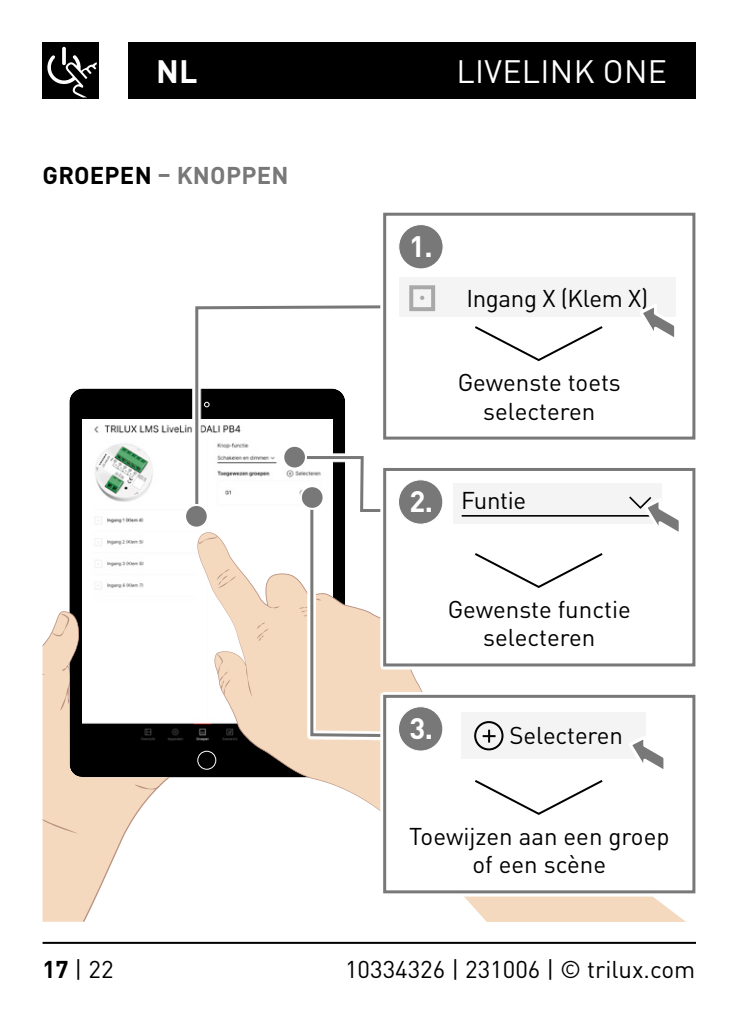
<style>
.page{position:relative;width:738px;height:1021px;background:#fff}
.page>*{position:absolute;margin:0;border:0;box-sizing:border-box;transform-origin:0 0}
.t1{font:32px "DIN Pro";letter-spacing:.01em;color:#fff}
.t2{font:700 32px "DIN Pro";color:#fff}
.t3{font:700 29.2px "DIN Pro";color:#fff}
.t4{font:24px/28.8px "DIN Pro";letter-spacing:-.005em;color:#000;text-align:center}
.t5{font:700 24px "DIN Pro";letter-spacing:.01em;color:#787878}
.s1{color:#000}
.s2{font-weight:700;font-size:29.2px;color:#fff}
.s3{font-weight:700}
</style>
<div class="page">
<div style="left:128px;top:43px;width:566px;height:56px;background:#000"></div>
<hr style="left:43px;top:941px;width:652px;height:2px;background:#000">
<div style="left:43px;top:43px;width:56px;height:56px;background:#000"></div>
<svg style="left:47px;top:47px;width:50px;height:50px"></svg>
<div style="left:69px;top:388px;width:123px;height:390px;background:#000"></div>
<img style="left:82px;top:419px;width:110px;height:326px">
<svg style="left:197px;top:532px;width:488px;height:389px"></svg>
<svg style="left:198px;top:535px;width:19px;height:9px"></svg>
<svg style="left:216px;top:569px;width:20px;height:19px"></svg>
<svg style="left:216px;top:653px;width:14px;height:42px"></svg>
<svg style="left:257px;top:622px;width:11px;height:19px"></svg>
<svg style="left:268px;top:606px;width:11px;height:2px"></svg>
<svg style="left:299px;top:607px;width:7px;height:9px"></svg>
<svg style="left:246px;top:666px;width:6px;height:30px"></svg>
<svg style="left:43px;top:610px;width:137px;height:311px"></svg>
<svg style="left:43px;top:791px;width:35px;height:42px"></svg>
<svg style="left:43px;top:656px;width:1px;height:19px"></svg>
<svg style="left:60px;top:686px;width:10px;height:25px"></svg>
<svg style="left:52px;top:613px;width:18px;height:24px"></svg>
<svg style="left:62px;top:665px;width:6px;height:6px"></svg>
<svg style="left:134px;top:784px;width:26px;height:6px"></svg>
<svg style="left:195px;top:305px;width:185px;height:199px"></svg>
<div style="left:185px;top:505px;width:22px;height:22px;background:#787878;border-radius:50%"></div>
<div style="left:184px;top:504px;width:24px;height:24px;border:2px solid #fff;border-radius:50%"></div>
<svg style="left:308px;top:515px;width:150px;height:224px"></svg>
<svg style="left:306px;top:453px;width:74px;height:62px"></svg>
<svg style="left:289px;top:454px;width:91px;height:59px"></svg>
<div style="left:283px;top:446px;width:23px;height:22px;background:#787878;border-radius:50%"></div>
<div style="left:282px;top:445px;width:25px;height:24px;border:2px solid #fff;border-radius:50%"></div>
<div style="left:383px;top:213px;width:311px;height:226px;border:3px solid #787878"></div>
<div style="left:398px;top:224px;width:45px;height:45px;background:#787878;border-radius:50%"></div>
<div style="left:398px;top:224px;width:45px;height:45px;border:1px solid #fff;border-radius:50%"></div>
<div style="left:398px;top:277px;width:276px;height:40px;background:#f4f4f4"></div>
<div style="left:409px;top:285px;width:26px;height:26px;border:4px solid #a9a9aa"></div>
<svg style="left:420px;top:296px;width:11px;height:4px"></svg>
<svg style="left:640px;top:300px;width:36px;height:37px"></svg>
<svg style="left:475px;top:326px;width:128px;height:36px"></svg>
<div style="left:380px;top:464px;width:318px;height:205px;background:#fff"></div>
<div style="left:383px;top:468px;width:311px;height:198px;border:3px solid #787878"></div>
<svg style="left:475px;top:553px;width:128px;height:35px"></svg>
<div style="left:398px;top:480px;width:44px;height:44px;background:#787878;border-radius:50%"></div>
<div style="left:397px;top:479px;width:46px;height:45px;border:1px solid #fff;border-radius:50%"></div>
<div style="left:452px;top:484px;width:209px;height:40px;background:#f4f4f4"></div>
<svg style="left:452px;top:486px;width:227px;height:46px"></svg>
<div style="left:380px;top:691px;width:318px;height:205px;background:#fff"></div>
<div style="left:383px;top:694px;width:311px;height:199px;border:3px solid #787878"></div>
<div style="left:398px;top:706px;width:44px;height:45px;background:#787878;border-radius:50%"></div>
<div style="left:397px;top:706px;width:46px;height:45px;border:1px solid #fff;border-radius:50%"></div>
<svg style="left:461px;top:712px;width:203px;height:103px"></svg>
<h1 class="t2" style="left:156px;top:47px;width:43px">NL</h1>
<h1 class="t1" style="left:456px;top:47px;width:212px">LIVELINK ONE</h1>
<p class="t5" style="left:43px;top:157px;width:247px"><span class="s1">GROEPEN</span> – KNOPPEN</p>
<p class="t3" style="left:409px;top:223px;width:25px">1.</p>
<p class="t4" style="left:466px;top:282px;width:183px">Ingang X (Klem X)</p>
<p class="t4" style="left:473px;top:282px;width:183px">Ingang X (Klem X)</p>
<p class="t4" style="left:470px;top:291px;width:183px">Ingang X (Klem X)</p>
<p class="t4" style="left:457px;top:366px;width:164px">Gewenste toets selecteren</p>
<p class="t4" style="left:456px;top:476px;width:67px">Funtie</p>
<p class="t4" style="left:463px;top:476px;width:67px">Funtie</p>
<p class="t4" style="left:409px;top:484px;width:118px"><span class="s2">2.</span> Funtie</p>
<p class="t4" style="left:501px;top:584px;width:115px">Selecteren</p>
<p class="t4" style="left:447px;top:593px;width:185px">Gewenste functie selecteren</p>
<p class="t4" style="left:468px;top:619px;width:67px">Funtie</p>
<p class="t3" style="left:409px;top:705px;width:25px">3.</p>
<p class="t4" style="left:509px;top:719px;width:115px">Selecteren</p>
<p class="t4" style="left:409px;top:820px;width:262px">Toewijzen aan een groep of een scène</p>
<p class="t4" style="left:43px;top:953px;width:72px"><span class="s3">17</span> | 22</p>
<p class="t4" style="left:345px;top:953px;width:351px">10334326 | 231006 | © trilux.com</p>
</div>
